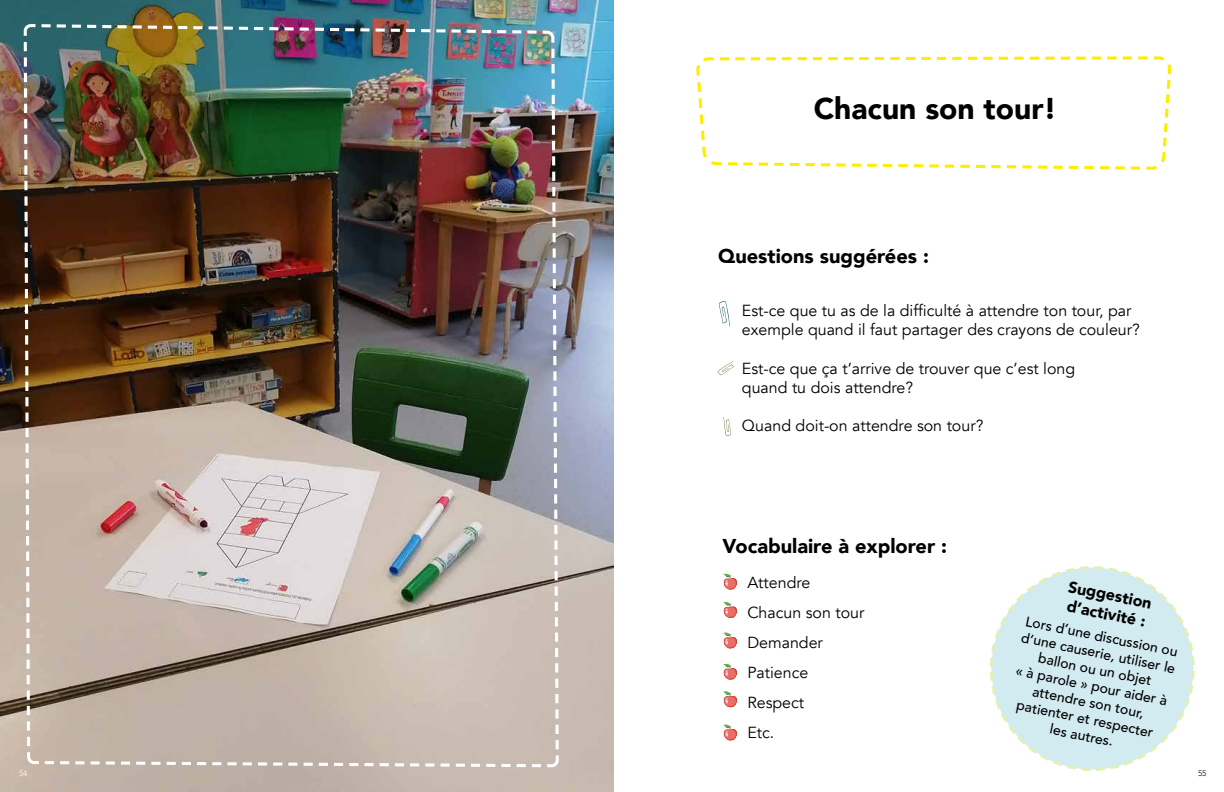
<style>
.page{position:relative;width:1224px;height:792px;background:#fff}
.page>*{position:absolute;margin:0;border:0;box-sizing:border-box;transform-origin:0 0}
.t1{font:900 30px "Avenir";color:#000}
.t2{font:900 20px "Avenir";color:#000}
.t3{font:16px/19.2px "Avenir";color:#000}
.t4{font:900 16px/19.2px "Avenir";color:#000}
.t5{font:500 14px/16.8px "Avenir";color:#000;text-align:center}
.t6{font:300 8px "Avenir";color:#fff}
.t7{font:300 8px "Avenir";color:#000}
</style>
<div class="page">
<img style="left:0;top:0;width:613px;height:792px">
<img style="left:22px;top:23px;width:538px;height:746px">
<svg style="left:696px;top:56px;width:476px;height:114px"></svg>
<svg style="left:723px;top:574px;width:14px;height:16px"></svg>
<svg style="left:723px;top:602px;width:14px;height:16px"></svg>
<svg style="left:723px;top:633px;width:14px;height:16px"></svg>
<svg style="left:723px;top:664px;width:14px;height:16px"></svg>
<svg style="left:723px;top:691px;width:14px;height:17px"></svg>
<svg style="left:723px;top:725px;width:14px;height:16px"></svg>
<svg style="left:719px;top:300px;width:11px;height:27px"></svg>
<svg style="left:717px;top:361px;width:17px;height:14px"></svg>
<svg style="left:723px;top:417px;width:8px;height:19px"></svg>
<svg style="left:1073px;top:769px;width:32px;height:2px"></svg>
<svg style="left:1192px;top:645px;width:3px;height:47px"></svg>
<svg style="left:1069px;top:566px;width:47px;height:3px"></svg>
<svg style="left:990px;top:649px;width:2px;height:39px"></svg>
<svg style="left:992px;top:569px;width:200px;height:200px"></svg>
<p class="t1" style="left:814px;top:82px;width:245px">Chacun son tour!</p>
<p class="t2" style="left:718px;top:238px;width:212px">Questions suggérées :</p>
<p class="t3" style="left:742px;top:301px;width:399px">Est-ce que tu as de la difficulté à attendre ton tour, par exemple quand il faut partager des crayons de couleur?</p>
<p class="t3" style="left:742px;top:359px;width:335px">Est-ce que ça t’arrive de trouver que c’est long quand tu dois attendre?</p>
<p class="t3" style="left:742px;top:417px;width:243px">Quand doit-on attendre son tour?</p>
<p class="t2" style="left:723px;top:529px;width:226px">Vocabulaire à explorer :</p>
<p class="t3" style="left:747px;top:573px;width:65px">Attendre</p>
<p class="t3" style="left:747px;top:603px;width:119px">Chacun son tour</p>
<p class="t3" style="left:747px;top:633px;width:77px">Demander</p>
<p class="t3" style="left:747px;top:663px;width:63px">Patience</p>
<p class="t3" style="left:747px;top:693px;width:58px">Respect</p>
<p class="t3" style="left:747px;top:723px;width:28px">Etc.</p>
<p class="t4" style="left:1071px;top:576px;width:86px;rotate:12deg">Suggestion d’activité :</p>
<p class="t5" style="left:1027px;top:611px;width:158px;rotate:12deg">Lors d’une discussion ou d’une causerie, utiliser le ballon ou un objet<br>« à parole » pour aider à attendre son tour, patienter et respecter les autres.</p>
<p class="t6" style="left:19px;top:768px;width:10px">54</p>
<p class="t7" style="left:1198px;top:768px;width:10px">55</p>
</div>
